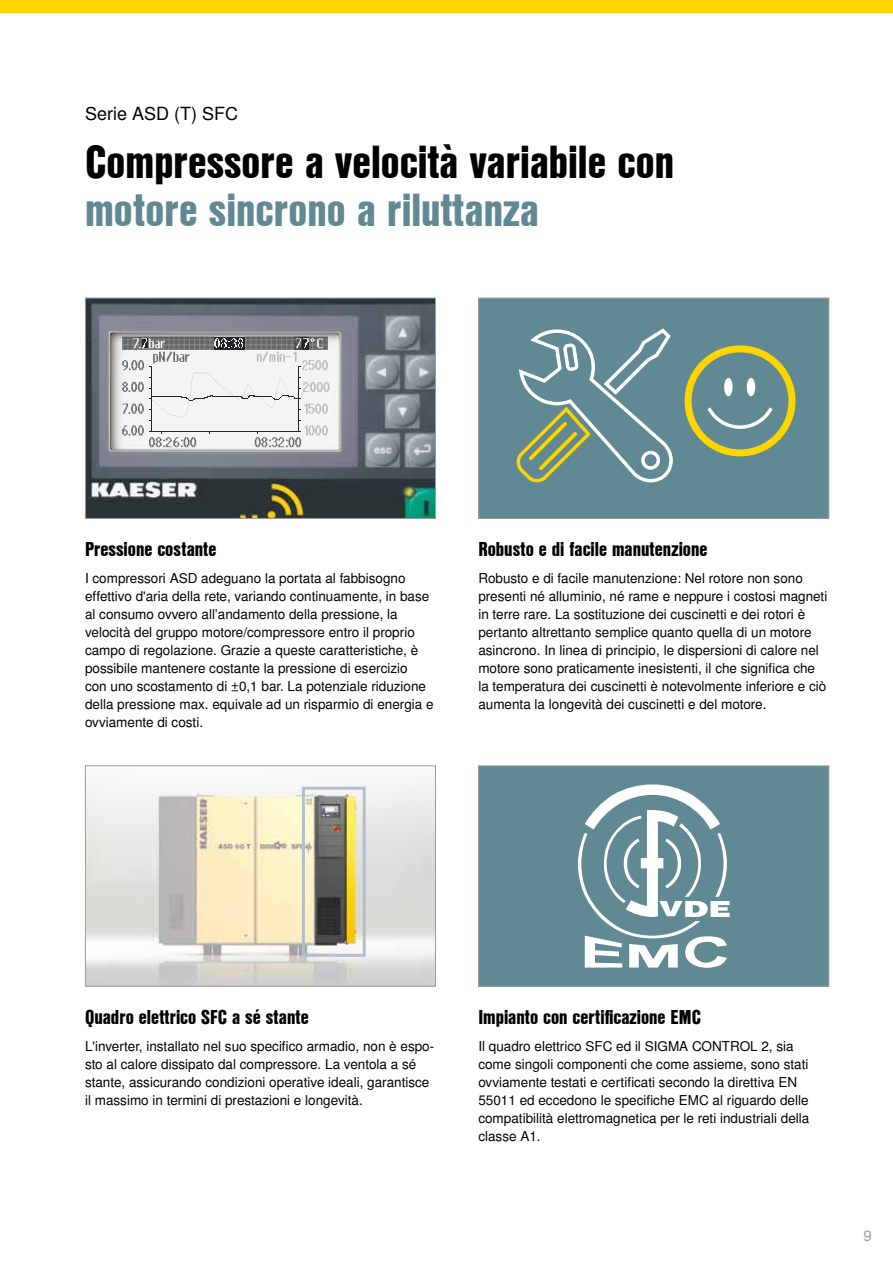
<style>
.page{position:relative;width:893px;height:1263px;background:#fff}
.page>*{position:absolute;margin:0;border:0;box-sizing:border-box;transform-origin:0 0}
.t1{font:45px "Nimbus San L Bla Con";color:#000}
.t2{font:45px "Nimbus San L Bla Con";color:#618994}
.t3{font:19.5px "Nimbus San L Bla Con";color:#000}
.t4{font:18px "Nimbus San L";color:#000}
.t5{font:15px "Nimbus San L";color:#9d9d9c}
.t6{font:13.5px/18px "Nimbus San L";color:#000}
</style>
<div class="page">
<div style="left:0;top:0;width:893px;height:13px;background:#ffd500"></div>
<div style="left:479px;top:766px;width:350px;height:220px;background:#618994"></div>
<svg style="left:578px;top:784px;width:152px;height:184px"></svg>
<div style="left:478px;top:765px;width:351px;height:221px;border:1px solid #9d9d9c"></div>
<div style="left:479px;top:298px;width:350px;height:220px;background:#618994"></div>
<svg style="left:516px;top:328px;width:157px;height:155px"></svg>
<div style="left:724px;top:378px;width:9px;height:18px;background:#fff;border-radius:50%"></div>
<div style="left:747px;top:378px;width:8px;height:18px;background:#fff;border-radius:50%"></div>
<svg style="left:707px;top:407px;width:66px;height:22px"></svg>
<div style="left:685px;top:345px;width:110px;height:111px;border:7px solid #ffd500;border-radius:50%"></div>
<div style="left:478px;top:298px;width:351px;height:221px;border:1px solid #9d9d9c"></div>
<img style="left:87px;top:781px;width:347px;height:203px">
<div style="left:85px;top:765px;width:351px;height:221px;border:1px solid #9d9d9c"></div>
<img style="left:87px;top:300px;width:347px;height:217px">
<div style="left:85px;top:298px;width:351px;height:221px;border:1px solid #9d9d9c"></div>
<svg style="left:122px;top:337px;width:208px;height:110px"></svg>
<div style="left:302px;top:787px;width:64px;height:170px;border:3px solid #b2c0c7"></div>
<h3 class="t4" style="left:85px;top:103px;width:155px">Serie ASD (T) SFC</h3>
<h1 class="t1" style="left:85px;top:128px;width:591px">Compressore a velocità variabile con</h1>
<h1 class="t2" style="left:85px;top:176px;width:455px">motore sincrono a riluttanza</h1>
<h2 class="t3" style="left:85px;top:535px;width:133px">Pressione costante</h2>
<p class="t6" style="left:85px;top:570px;width:350px">I compressori ASD adeguano la portata al fabbisogno effettivo d'aria della rete, variando continuamente, in base al consumo ovvero all’andamento della pressione, la velocità del gruppo motore/compressore entro il proprio campo di regolazione. Grazie a queste caratteristiche, è possibile mantenere costante la pressione di esercizio<br>con uno scostamento di ±0,1 bar. La potenziale riduzione della pressione max. equivale ad un risparmio di energia e ovviamente di costi.</p>
<h2 class="t3" style="left:478px;top:535px;width:231px">Robusto e di facile manutenzione</h2>
<p class="t6" style="left:478px;top:570px;width:350px">Robusto e di facile manutenzione: Nel rotore non sono presenti né alluminio, né rame e neppure i costosi magneti in terre rare. La sostituzione dei cuscinetti e dei rotori è pertanto altrettanto semplice quanto quella di un motore asincrono. In linea di principio, le dispersioni di calore nel motore sono praticamente inesistenti, il che significa che la temperatura dei cuscinetti è notevolmente inferiore e ciò aumenta la longevità dei cuscinetti e del motore.</p>
<h2 class="t3" style="left:85px;top:1003px;width:225px">Quadro elettrico SFC a sé stante</h2>
<p class="t6" style="left:85px;top:1038px;width:351px">L'inverter, installato nel suo specifico armadio, non è espo&shy;sto al calore dissipato dal compressore. La ventola a sé stante, assicurando condizioni operative ideali, garantisce il massimo in termini di prestazioni e longevità.</p>
<h2 class="t3" style="left:478px;top:1003px;width:224px">Impianto con certificazione EMC</h2>
<p class="t6" style="left:478px;top:1038px;width:332px">Il quadro elettrico SFC ed il SIGMA CONTROL 2, sia come singoli componenti che come assieme, sono stati ovviamente testati e certificati secondo la direttiva EN 55011 ed eccedono le specifiche EMC al riguardo delle compatibilità elettromagnetica per le reti industriali della classe A1.</p>
<p class="t5" style="left:863px;top:1226px;width:10px">9</p>
</div>
